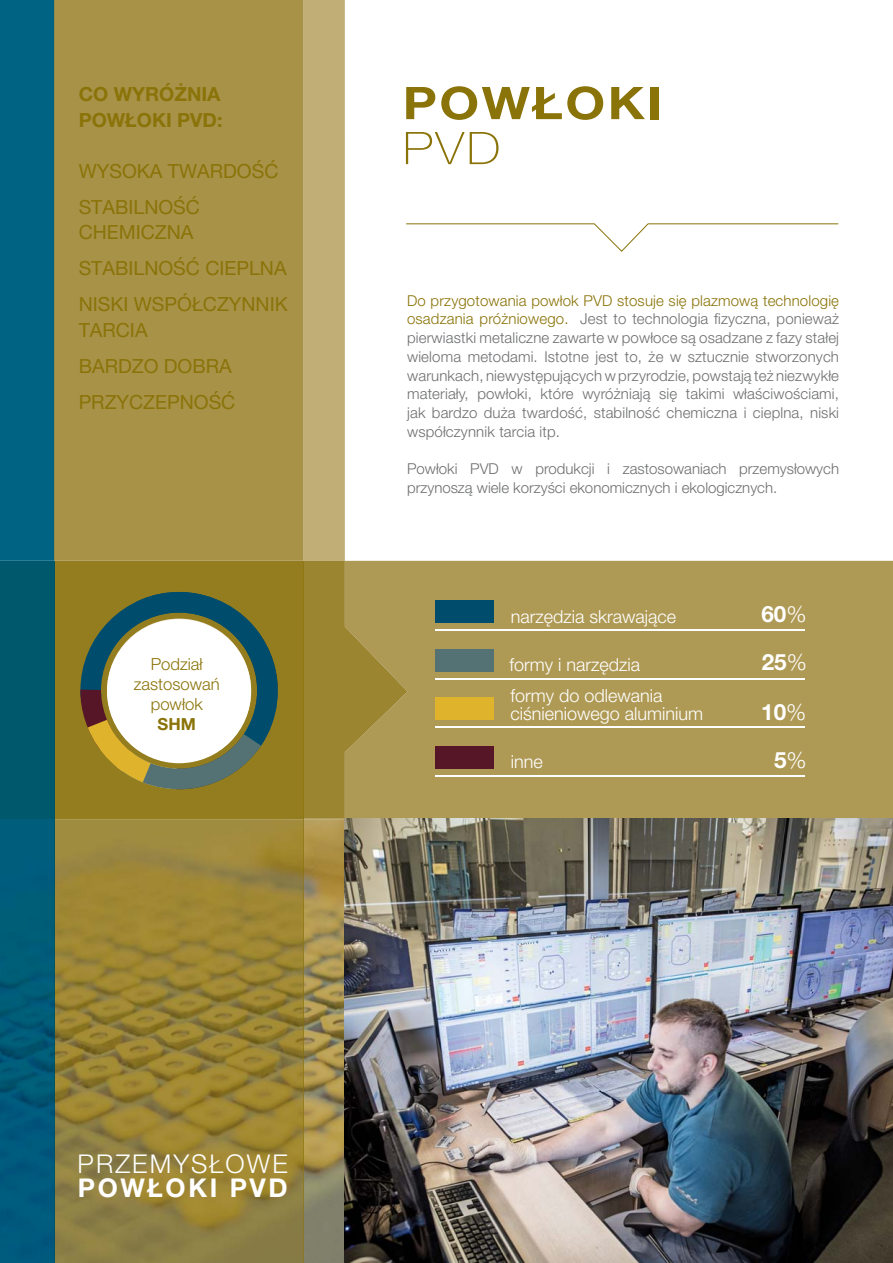
<style>
.page{position:relative;width:893px;height:1263px;background:#fff}
.page>*{position:absolute;margin:0;border:0;box-sizing:border-box;transform-origin:0 0}
.t1{font:700 45px "Helvetica Neue LT Pro";letter-spacing:.05em;color:#8a7308;scale:1.14 1}
.t2{font:100 45px "Helvetica Neue LT Pro";color:#8a7308;scale:1.14 1}
.t3{font:300 25.95px "Helvetica Neue LT Pro";letter-spacing:.08em;color:#fff}
.t4{font:700 25.95px "Helvetica Neue LT Pro";letter-spacing:.1em;color:#fff}
.t5{font:700 22.5px/48.4px "Helvetica Neue LT Pro";color:#fff;text-align:center}
.t6{font:19.5px/36px "Helvetica Neue LT Pro";color:#8a7308}
.t7{font:700 19.5px/25.5px "Helvetica Neue LT Pro";color:#8a7308}
.t8{font:300 18px/30.5px "Helvetica Neue LT Pro";color:#fff}
.t9{font:300 16.65px/20px "Helvetica Neue LT Pro";color:#8a7308;text-align:center}
.t10{font:700 16.65px "Helvetica Neue LT Pro";color:#8a7308}
.t11{font:300 15px/18.8px "Helvetica Neue LT Pro";color:#6d6e70;text-align:justify}
.s1{color:#8a7308}
.s2{font-weight:300}
</style>
<div class="page">
<div style="left:408px;top:561px;width:485px;height:258px;background:#af9a55"></div>
<div style="left:54px;top:0;width:250px;height:561px;background:#a79248"></div>
<img style="left:55px;top:819px;width:838px;height:444px">
<div style="left:54px;top:561px;width:250px;height:258px;background:#937d1f"></div>
<svg style="left:80px;top:592px;width:198px;height:198px"></svg>
<div style="left:436px;top:601px;width:58px;height:22px;background:#004c6c"></div>
<hr style="left:436px;top:629px;width:369px;height:2px;background:#fff">
<div style="left:436px;top:649px;width:58px;height:22px;background:#547273"></div>
<hr style="left:436px;top:678px;width:369px;height:2px;background:#fff">
<div style="left:436px;top:698px;width:58px;height:22px;background:#e0b32d"></div>
<hr style="left:436px;top:726px;width:369px;height:2px;background:#fff">
<div style="left:436px;top:746px;width:58px;height:22px;background:#571628"></div>
<hr style="left:436px;top:775px;width:369px;height:2px;background:#fff">
<svg style="left:406px;top:223px;width:433px;height:29px"></svg>
<svg style="left:0;top:0;width:54px;height:1263px;background:#005f7e"></svg>
<div style="left:0;top:561px;width:54px;height:258px;background:#00586c"></div>
<img style="left:54px;top:819px;width:1px;height:444px">
<svg style="left:304px;top:0;width:41px;height:1263px;background:#a89765"></svg>
<svg style="left:304px;top:561px;width:104px;height:258px;background:#a48e41"></svg>
<img style="left:304px;top:819px;width:1px;height:444px">
<h3 class="t7" style="left:79px;top:84px;width:145px">CO WYRÓŻNIA<br>POWŁOKI PVD:</h3>
<h3 class="t6" style="left:79px;top:155px;width:201px">WYSOKA TWARDOŚĆ<br>STABILNOŚĆ</h3>
<h3 class="t6" style="left:79px;top:217px;width:211px">CHEMICZNA<br>STABILNOŚĆ CIEPLNA<br>NISKI WSPÓŁCZYNNIK</h3>
<h3 class="t6" style="left:79px;top:314px;width:158px">TARCIA<br>BARDZO DOBRA<br>PRZYCZEPNOŚĆ</h3>
<p class="t9" style="left:134px;top:657px;width:87px">Podział zastosowań powłok</p>
<p class="t10" style="left:158px;top:719px;width:40px">SHM</p>
<h1 class="t1" style="left:403px;top:87px;width:229px">POWŁOKI</h1>
<h1 class="t2" style="left:403px;top:122px;width:87px">PVD</h1>
<p class="t11" style="left:407px;top:293px;width:433px"><span class="s1">Do przygotowania powłok PVD stosuje się plazmową technologię osadzania próżniowego.</span> Jest to technologia fizyczna, ponieważ pierwiastki metaliczne zawarte w powłoce są osadzane z fazy stałej wieloma metodami. Istotne jest to, że w sztucznie stworzonych warunkach, niewystępujących w przyrodzie, powstają też niezwykłe materiały, powłoki, które wyróżniają się takimi właściwościami, jak bardzo duża twardość, stabilność chemiczna i cieplna, niski współczynnik tarcia itp.</p>
<p class="t11" style="left:407px;top:461px;width:433px">Powłoki PVD w produkcji i zastosowaniach przemysłowych przynoszą wiele korzyści ekonomicznych i ekologicznych.</p>
<p class="t8" style="left:511px;top:604px;width:167px">narzędzia skrawające</p>
<p class="t8" style="left:510px;top:652px;width:154px">formy i narzędzia formy do odlewania</p>
<p class="t8" style="left:510px;top:700px;width:194px">ciśnieniowego aluminium</p>
<p class="t8" style="left:511px;top:748px;width:34px">inne</p>
<h3 class="t5" style="left:761px;top:593px;width:47px">60<span class="s2">%<br></span>25<span class="s2">%<br></span>10<span class="s2">%<br></span>5<span class="s2">%</span></h3>
<h2 class="t3" style="left:78px;top:1154px;width:212px">PRZEMYSŁOWE</h2>
<h2 class="t4" style="left:78px;top:1179px;width:211px">POWŁOKI PVD</h2>
</div>
